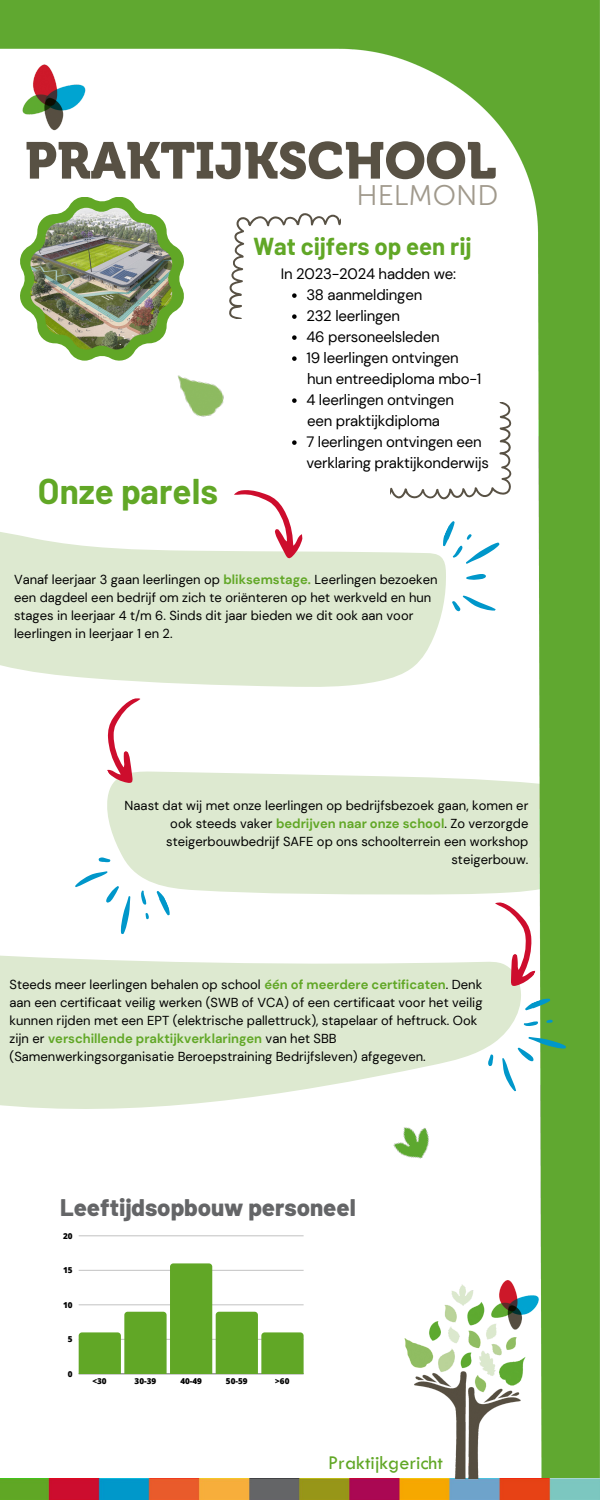
<style>
.page{position:relative;width:600px;height:1500px;background:#fff}
.page>*{position:absolute;margin:0;border:0;box-sizing:border-box;transform-origin:0 0}
.t1{font:51.3px "Museo 900";color:#585144}
.t2{font:700 35px "Barlow";color:#61a726}
.t3{font:28.3px "Museo Sans 300";color:#a0998c}
.t4{font:800 24px "Barlow";color:#646567}
.t5{font:700 24px "Barlow";color:#61a726}
.t6{font:20.2px "Tw Cen";color:#61a726}
.t7{font:15px/21px "DM Sans";letter-spacing:-.015em;color:#000}
.t8{font:13px/18px "DM Sans";color:#000}
.t9{font:800 8.1px "Open Sans";color:#000}
.s1{font-weight:700;color:#61a726}
</style>
<div class="page">
<img style="left:0;top:0;width:600px;height:1500px">
<div style="left:515px;top:0;width:85px;height:88px;background:#60a830"></div>
<hr style="left:79px;top:1236px;width:225px;height:1px;background:#000">
<hr style="left:79px;top:1374px;width:225px;height:1px;background:#000">
<svg style="left:79px;top:1263px;width:225px;height:111px"></svg>
<svg style="left:105px;top:771px;width:474px;height:124px;background:#d3e4c4"></svg>
<img style="left:0;top:42px;width:113px;height:119px">
<img style="left:361px;top:1263px;width:226px;height:227px">
<svg style="left:20px;top:197px;width:164px;height:164px"></svg>
<svg style="left:292px;top:335px;width:5px;height:5px"></svg>
<svg style="left:292px;top:356px;width:5px;height:5px"></svg>
<svg style="left:292px;top:398px;width:5px;height:5px"></svg>
<svg style="left:292px;top:440px;width:5px;height:5px"></svg>
<svg style="left:228px;top:213px;width:112px;height:106px"></svg>
<svg style="left:391px;top:402px;width:121px;height:98px"></svg>
<img style="left:30px;top:208px;width:142px;height:142px">
<svg style="left:0;top:530px;width:446px;height:158px;fill:#dde9d0"></svg>
<svg style="left:0;top:950px;width:525px;height:169px;fill:#dde9d0"></svg>
<svg style="left:233px;top:482px;width:73px;height:84px"></svg>
<svg style="left:84px;top:695px;width:88px;height:95px"></svg>
<svg style="left:470px;top:900px;width:107px;height:197px"></svg>
<svg style="left:68px;top:840px;width:104px;height:106px"></svg>
<svg style="left:418px;top:520px;width:104px;height:105px"></svg>
<img style="left:367px;top:1089px;width:100px;height:101px">
<img style="left:161px;top:356px;width:93px;height:77px">
<h1 class="t1" style="left:25px;top:130px;width:473px">PRAKTIJKSCHOOL</h1>
<h3 class="t3" style="left:357px;top:178px;width:143px">HELMOND</h3>
<h2 class="t2" style="left:38px;top:469px;width:182px">Onze parels</h2>
<h3 class="t5" style="left:254px;top:231px;width:220px">Wat cijfers op een rij</h3>
<p class="t7" style="left:306px;top:264px;width:184px;text-indent:-26px">In 2023-2024 hadden we:<br>38 aanmeldingen<br>232 leerlingen<br>46 personeelsleden<br>19 leerlingen ontvingen<br>hun entreediploma mbo-1<br>4 leerlingen ontvingen<br>een praktijkdiploma<br>7 leerlingen ontvingen een verklaring praktijkonderwijs</p>
<p class="t8" style="left:14px;top:571px;width:425px">Vanaf leerjaar 3 gaan leerlingen op <span class="s1">bliksemstage.</span> Leerlingen bezoeken een dagdeel een bedrijf om zich te oriënteren op het werkveld en hun stages in leerjaar 4 t/m 6. Sinds dit jaar bieden we dit ook aan voor leerlingen in leerjaar 1 en 2.</p>
<p class="t8" style="left:125px;top:796px;width:405px;text-align:right">Naast dat wij met onze leerlingen op bedrijfsbezoek gaan, komen er ook steeds vaker <span class="s1">bedrijven naar onze school</span>. Zo verzorgde steigerbouwbedrijf SAFE op ons schoolterrein een workshop steigerbouw.</p>
<p class="t8" style="left:10px;top:976px;width:475px">Steeds meer leerlingen behalen op school <span class="s1">één of meerdere certificaten</span>. Denk aan een certificaat veilig werken (SWB of VCA) of een certificaat voor het veilig kunnen rijden met een EPT (elektrische pallettruck), stapelaar of heftruck. Ook zijn er <span class="s1">verschillende praktijkverklaringen</span> van het SBB (Samenwerkingsorganisatie Beroepstraining Bedrijfsleven) afgegeven.</p>
<h3 class="t4" style="left:60px;top:1192px;width:297px">Leeftijdsopbouw personeel</h3>
<p class="t9" style="left:63px;top:1230px;width:11px">20</p>
<p class="t9" style="left:63px;top:1265px;width:11px">15</p>
<p class="t9" style="left:63px;top:1299px;width:11px">10</p>
<p class="t9" style="left:68px;top:1334px;width:6px">5</p>
<p class="t9" style="left:68px;top:1368px;width:6px">0</p>
<p class="t9" style="left:93px;top:1375px;width:16px">&lt;30</p>
<p class="t9" style="left:135px;top:1375px;width:23px">30-39</p>
<p class="t9" style="left:180px;top:1375px;width:23px">40-49</p>
<p class="t9" style="left:226px;top:1375px;width:23px">50-59</p>
<p class="t9" style="left:275px;top:1375px;width:16px">&gt;60</p>
<h3 class="t6" style="left:328px;top:1452px;width:116px">Praktijkgericht</h3>
</div>
